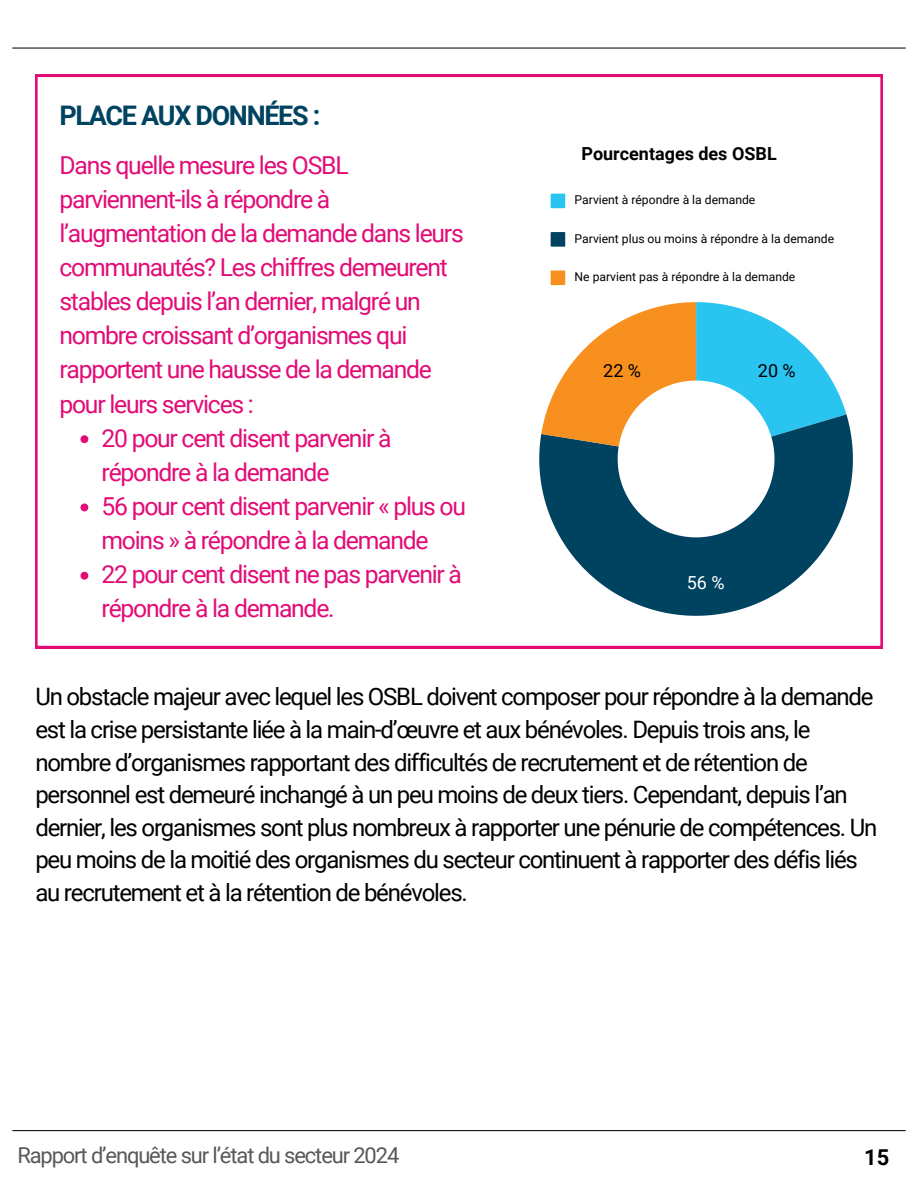
<style>
.page{position:relative;width:918px;height:1188px;background:#fff}
.page>*{position:absolute;margin:0;border:0;box-sizing:border-box;transform-origin:0 0}
.t1{font:700 27px "Roboto";letter-spacing:-.05em;color:#004361}
.t2{font:24.75px "Roboto";letter-spacing:-.05em;color:#e30c77}
.t3{font:24px/32.7px "Roboto";letter-spacing:-.05em;color:#000}
.t4{font:21.9px "Roboto";letter-spacing:-.05em;color:#58585a}
.t5{font:700 21.9px "Roboto";color:#000}
.t6{font:700 18px "Roboto";color:#000}
.t7{font:18px "Roboto";color:#000}
.t8{font:18px "Roboto";color:#fff}
.t9{font:12.15px "Roboto";color:#000}
</style>
<div class="page">
<hr style="left:12px;top:47px;width:894px;height:2px;background:#10151c">
<hr style="left:12px;top:1130px;width:894px;height:1px;background:#10151c">
<svg style="left:35px;top:75px;width:847px;height:573px"></svg>
<svg style="left:551px;top:194px;width:14px;height:14px"></svg>
<svg style="left:551px;top:232px;width:14px;height:15px"></svg>
<svg style="left:551px;top:271px;width:14px;height:14px"></svg>
<svg style="left:539px;top:414px;width:314px;height:202px;fill:#004361"></svg>
<svg style="left:541px;top:302px;width:305px;height:144px"></svg>
<svg style="left:80px;top:435px;width:8px;height:8px"></svg>
<svg style="left:80px;top:504px;width:8px;height:7px"></svg>
<svg style="left:80px;top:572px;width:8px;height:8px"></svg>
<p class="t1" style="left:59px;top:100px;width:262px">PLACE AUX DONNÉES :</p>
<p class="t2" style="left:59px;top:151px;width:291px">Dans quelle mesure les OSBL</p>
<p class="t2" style="left:59px;top:185px;width:272px">parviennent-ils à répondre à</p>
<p class="t2" style="left:59px;top:219px;width:406px">l’augmentation de la demande dans leurs</p>
<p class="t2" style="left:59px;top:253px;width:390px">communautés? Les chiffres demeurent</p>
<p class="t2" style="left:59px;top:287px;width:363px">stables depuis l’an dernier, malgré un</p>
<p class="t2" style="left:59px;top:321px;width:349px">nombre croissant d’organismes qui</p>
<p class="t2" style="left:59px;top:355px;width:374px">rapportent une hausse de la demande</p>
<p class="t2" style="left:59px;top:390px;width:196px">pour leurs services :</p>
<p class="t2" style="left:102px;top:424px;width:292px">20 pour cent disent parvenir à</p>
<p class="t2" style="left:102px;top:458px;width:229px">répondre à la demande</p>
<p class="t2" style="left:102px;top:492px;width:366px">56 pour cent disent parvenir « plus ou</p>
<p class="t2" style="left:102px;top:526px;width:329px">moins » à répondre à la demande</p>
<p class="t2" style="left:102px;top:560px;width:362px">22 pour cent disent ne pas parvenir à</p>
<p class="t2" style="left:102px;top:594px;width:235px">répondre à la demande.</p>
<p class="t6" style="left:581px;top:143px;width:197px">Pourcentages des OSBL</p>
<p class="t9" style="left:575px;top:193px;width:182px">Parvient à répondre à la demande</p>
<p class="t9" style="left:575px;top:231px;width:261px">Parvient plus ou moins à répondre à la demande</p>
<p class="t9" style="left:575px;top:270px;width:222px">Ne parvient pas à répondre à la demande</p>
<h3 class="t7" style="left:603px;top:361px;width:39px">22 %</h3>
<h3 class="t7" style="left:758px;top:361px;width:39px">20 %</h3>
<p class="t8" style="left:687px;top:573px;width:39px">56 %</p>
<h4 class="t3" style="left:35px;top:681px;width:843px">Un obstacle majeur avec lequel les OSBL doivent composer pour répondre à la demande est la crise persistante liée à la main-d’œuvre et aux bénévoles. Depuis trois ans, le nombre d’organismes rapportant des difficultés de recrutement et de rétention de personnel est demeuré inchangé à un peu moins de deux tiers. Cependant, depuis l’an dernier, les organismes sont plus nombreux à rapporter une pénurie de compétences. Un peu moins de la moitié des organismes du secteur continuent à rapporter des défis liés au recrutement et à la rétention de bénévoles.</h4>
<p class="t4" style="left:17px;top:1143px;width:383px">Rapport d’enquête sur l’état du secteur 2024</p>
<p class="t5" style="left:864px;top:1145px;width:27px">15</p>
</div>
